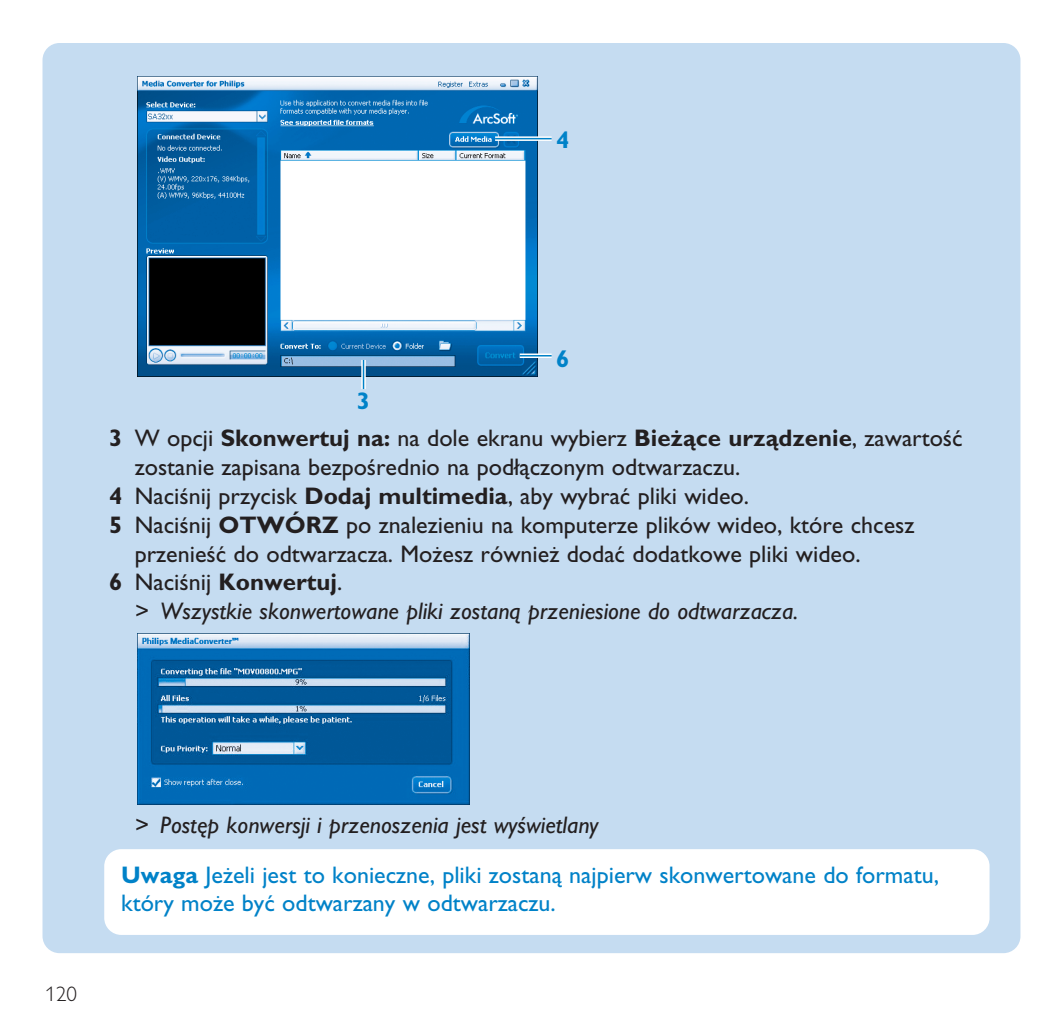
<style>
.page{position:relative;width:1063px;height:1021px;background:#fff}
.page>*{position:absolute;margin:0;border:0;box-sizing:border-box;transform-origin:0 0}
.t1{font:24px "Gill Sans Alt CE";color:#231f20}
.t2{font:italic 24px "Gill Sans Alt CE";color:#231f20}
.t3{font:24px/28.8px "Gill Sans Alt CE";color:#0082c8}
.t4{font:700 24px "Gill Sans Alt CE";color:#231f20}
.t5{font:700 24px "Gill Sans Alt CE";color:#0082c8}
.t6{font:300 21px "Gill Alt One";color:#231f20}
.s1{font-weight:700}
.s2{font-weight:400}
.s3{font-family:"Gill Alt One"}
</style>
<div class="page">
<div style="left:43px;top:43px;width:977px;height:910px;background:#c5dcf1;border-radius:17px"></div>
<img style="left:138px;top:633px;width:332px;height:171px">
<img style="left:138px;top:77px;width:399px;height:299px">
<svg style="left:520px;top:353px;width:32px;height:5px"></svg>
<hr style="left:520px;top:355px;width:32px;height:1px;background:#0082c8">
<svg style="left:495px;top:136px;width:57px;height:5px"></svg>
<hr style="left:495px;top:138px;width:57px;height:1px;background:#0082c8">
<div style="left:361px;top:360px;width:5px;height:29px;background:#bfdff0"></div>
<svg style="left:363px;top:360px;width:1px;height:29px"></svg>
<div style="left:104px;top:849px;width:886px;height:85px;background:#fff;border-radius:17px"></div>
<p class="t5" style="left:556px;top:131px;width:15px">4</p>
<p class="t5" style="left:357px;top:392px;width:15px">3</p>
<p class="t5" style="left:556px;top:351px;width:15px">6</p>
<p class="t1" style="left:109px;top:430px;width:855px"><span class="s1">3</span> W opcji <span class="s1">Skonwertuj na:</span> na dole ekranu wybierz <span class="s1">Bieżące urządzenie</span>, zawartość</p>
<p class="t1" style="left:135px;top:458px;width:607px">zostanie zapisana bezpośrednio na podłączonym odtwarzaczu.</p>
<p class="t1" style="left:109px;top:487px;width:641px"><span class="s1">4</span> Naciśnij przycisk <span class="s1">Dodaj multimedia</span>, aby wybrać pliki wideo.</p>
<p class="t1" style="left:109px;top:516px;width:807px"><span class="s1">5</span> Naciśnij <span class="s1">OTWÓRZ</span> po znalezieniu na komputerze plików wideo, które chcesz</p>
<p class="t1" style="left:135px;top:545px;width:727px">przenieść do odtwarzacza. Możesz również dodać dodatkowe pliki wideo.</p>
<p class="t4" style="left:109px;top:574px;width:235px">6 <span class="s2">Naciśnij</span> Konwertuj<span class="s2">.</span></p>
<p class="t2" style="left:135px;top:602px;width:665px"><span class="s3">&gt;</span> Wszystkie skonwertowane pliki zostaną przeniesione do odtwarzacza.</p>
<p class="t6" style="left:46px;top:986px;width:33px">120</p>
<p class="t2" style="left:135px;top:816px;width:465px">&gt; Postęp konwersji i przenoszenia jest wyświetlany</p>
<p class="t3" style="left:121px;top:862px;width:819px"><span class="s1">Uwaga</span> Jeżeli jest to konieczne, pliki zostaną najpierw skonwertowane do formatu, który może być odtwarzany w odtwarzaczu.</p>
</div>
